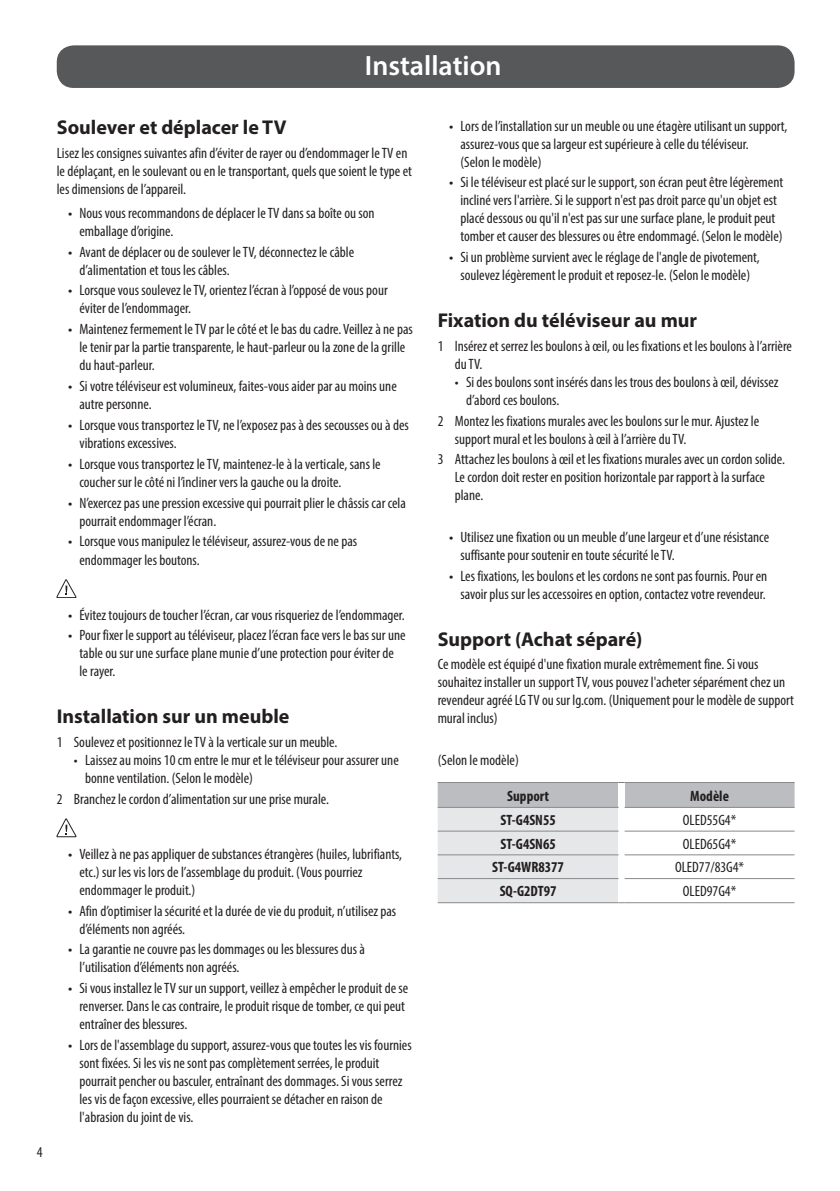
<style>
.page{position:relative;width:840px;height:1191px;background:#fff}
.page>*{position:absolute;margin:0;border:0;box-sizing:border-box;transform-origin:0 0}
.t1{font:600 28px "Myriad Pro";color:#fff}
.t2{font:700 20px "Myriad Pro";color:#231f20}
.t3{font:condensed 15px/18px "Myriad Pro";color:#231f20}
.t4{font:700 condensed 15px "Myriad Pro";color:#231f20}
.s1{font-family:"LG Smart";font-stretch:normal}
</style>
<div class="page">
<div style="left:57px;top:45px;width:737px;height:43px;background:#57585a;border-radius:17px"></div>
<svg style="left:57px;top:579px;width:19px;height:19px"></svg>
<svg style="left:57px;top:818px;width:19px;height:19px"></svg>
<svg style="left:437px;top:782px;width:357px;height:121px"></svg>
<hr style="left:624px;top:782px;width:170px;height:1px;background:#87898c">
<p class="t1" style="left:364px;top:48px;width:138px">Installation</p>
<p class="t2" style="left:57px;top:114px;width:231px">Soulever et déplacer le TV</p>
<p class="t3" style="left:57px;top:144px;width:356px">Lisez les consignes suivantes afin d’éviter de rayer ou d’endommager le TV en le déplaçant, en le soulevant ou en le transportant, quels que soient le type et les dimensions de l’appareil.</p>
<p class="t3" style="left:79px;top:203px;width:296px;text-indent:-11px"><span class="s1">•</span> Nous vous recommandons de déplacer le TV dans sa boîte ou son emballage d’origine.</p>
<p class="t3" style="left:79px;top:242px;width:276px;text-indent:-11px"><span class="s1">•</span> Avant de déplacer ou de soulever le TV, déconnectez le câble d’alimentation et tous les câbles.</p>
<p class="t3" style="left:79px;top:281px;width:309px;text-indent:-11px"><span class="s1">•</span> Lorsque vous soulevez le TV, orientez l’écran à l’opposé de vous pour éviter de l’endommager.</p>
<p class="t3" style="left:79px;top:320px;width:335px;text-indent:-11px"><span class="s1">•</span> Maintenez fermement le TV par le côté et le bas du cadre. Veillez à ne pas le tenir par la partie transparente, le haut-parleur ou la zone de la grille du haut-parleur.</p>
<p class="t3" style="left:79px;top:377px;width:318px;text-indent:-11px"><span class="s1">•</span> Si votre téléviseur est volumineux, faites-vous aider par au moins une autre personne.</p>
<p class="t3" style="left:79px;top:416px;width:330px;text-indent:-11px"><span class="s1">•</span> Lorsque vous transportez le TV, ne l’exposez pas à des secousses ou à des vibrations excessives.</p>
<p class="t3" style="left:79px;top:454px;width:302px;text-indent:-11px"><span class="s1">•</span> Lorsque vous transportez le TV, maintenez-le à la verticale, sans le coucher sur le côté ni l’incliner vers la gauche ou la droite.</p>
<p class="t3" style="left:79px;top:493px;width:328px;text-indent:-11px"><span class="s1">•</span> N’exercez pas une pression excessive qui pourrait plier le châssis car cela pourrait endommager l’écran.</p>
<p class="t3" style="left:79px;top:532px;width:279px;text-indent:-11px"><span class="s1">•</span> Lorsque vous manipulez le téléviseur, assurez-vous de ne pas endommager les boutons.</p>
<p class="t3" style="left:68px;top:605px;width:338px"><span class="s1">•</span> Évitez toujours de toucher l’écran, car vous risqueriez de l’endommager.</p>
<p class="t3" style="left:79px;top:626px;width:327px;text-indent:-11px"><span class="s1">•</span> Pour fixer le support au téléviseur, placez l’écran face vers le bas sur une table ou sur une surface plane munie d’une protection pour éviter de le rayer.</p>
<p class="t2" style="left:57px;top:703px;width:234px">Installation sur un meuble</p>
<p class="t3" style="left:57px;top:732px;width:282px">1 Soulevez et positionnez le TV à la verticale sur un meuble.</p>
<p class="t3" style="left:85px;top:750px;width:315px;text-indent:-11px">• Laissez au moins 10 cm entre le mur et le téléviseur pour assurer une bonne ventilation. (Selon le modèle)</p>
<p class="t3" style="left:57px;top:789px;width:274px">2 Branchez le cordon d’alimentation sur une prise murale.</p>
<p class="t3" style="left:37px;top:1142px;width:7px">4</p>
<p class="t3" style="left:79px;top:844px;width:324px;text-indent:-11px"><span class="s1">•</span> Veillez à ne pas appliquer de substances étrangères (huiles, lubrifiants, etc.) sur les vis lors de l’assemblage du produit. (Vous pourriez endommager le produit.)</p>
<p class="t3" style="left:79px;top:901px;width:318px;text-indent:-11px"><span class="s1">•</span> Afin d’optimiser la sécurité et la durée de vie du produit, n’utilisez pas d’éléments non agréés.</p>
<p class="t3" style="left:79px;top:940px;width:287px;text-indent:-11px"><span class="s1">•</span> La garantie ne couvre pas les dommages ou les blessures dus à l’utilisation d’éléments non agréés.</p>
<p class="t3" style="left:79px;top:979px;width:330px;text-indent:-11px"><span class="s1">•</span> Si vous installez le TV sur un support, veillez à empêcher le produit de se renverser. Dans le cas contraire, le produit risque de tomber, ce qui peut entraîner des blessures.</p>
<p class="t3" style="left:79px;top:1036px;width:333px;text-indent:-11px"><span class="s1">•</span> Lors de l'assemblage du support, assurez-vous que toutes les vis fournies sont fixées. Si les vis ne sont pas complètement serrées, le produit pourrait pencher ou basculer, entraînant des dommages. Si vous serrez les vis de façon excessive, elles pourraient se détacher en raison de l'abrasion du joint de vis.</p>
<p class="t3" style="left:460px;top:116px;width:328px;text-indent:-11px"><span class="s1">•</span> Lors de l’installation sur un meuble ou une étagère utilisant un support, assurez-vous que sa largeur est supérieure à celle du téléviseur.<br>(Selon le modèle)</p>
<p class="t3" style="left:460px;top:173px;width:324px;text-indent:-11px"><span class="s1">•</span> Si le téléviseur est placé sur le support, son écran peut être légèrement incliné vers l'arrière. Si le support n'est pas droit parce qu'un objet est placé dessous ou qu'il n'est pas sur une surface plane, le produit peut tomber et causer des blessures ou être endommagé. (Selon le modèle)</p>
<p class="t3" style="left:449px;top:248px;width:312px;text-align:center"><span class="s1">•</span> Si un problème survient avec le réglage de l'angle de pivotement, soulevez légèrement le produit et reposez-le. (Selon le modèle)</p>
<p class="t2" style="left:437px;top:307px;width:261px">Fixation du téléviseur au mur</p>
<p class="t3" style="left:454px;top:336px;width:338px;text-indent:-17px">1 Insérez et serrez les boulons à œil, ou les fixations et les boulons à l’arrière du TV.</p>
<p class="t3" style="left:466px;top:372px;width:314px;text-indent:-11px">• Si des boulons sont insérés dans les trous des boulons à œil, dévissez d’abord ces boulons.</p>
<p class="t3" style="left:454px;top:411px;width:306px;text-indent:-17px">2 Montez les fixations murales avec les boulons sur le mur. Ajustez le support mural et les boulons à œil à l’arrière du TV.</p>
<p class="t3" style="left:454px;top:450px;width:331px;text-indent:-17px">3 Attachez les boulons à œil et les fixations murales avec un cordon solide.<br>Le cordon doit rester en position horizontale par rapport à la surface plane.</p>
<p class="t3" style="left:460px;top:528px;width:310px;text-indent:-11px"><span class="s1">•</span> Utilisez une fixation ou un meuble d’une largeur et d’une résistance suffisante pour soutenir en toute sécurité le TV.</p>
<p class="t3" style="left:449px;top:567px;width:319px;text-align:right"><span class="s1">•</span> Les fixations, les boulons et les cordons ne sont pas fournis. Pour en savoir plus sur les accessoires en option, contactez votre revendeur.</p>
<p class="t2" style="left:437px;top:626px;width:206px">Support (Achat séparé)</p>
<p class="t3" style="left:437px;top:655px;width:357px">Ce modèle est équipé d'une fixation murale extrêmement fine. Si vous souhaitez installer un support TV, vous pouvez l'acheter séparément chez un revendeur agréé LG TV ou sur lg.com. (Uniquement pour le modèle de support mural inclus)</p>
<p class="t3" style="left:437px;top:751px;width:83px">(Selon le modèle)</p>
<p class="t4" style="left:507px;top:786px;width:44px">Support</p>
<p class="t4" style="left:689px;top:786px;width:40px">Modèle</p>
<p class="t4" style="left:500px;top:810px;width:57px">ST-G4SN55</p>
<p class="t3" style="left:682px;top:810px;width:55px">OLED55G4*</p>
<p class="t4" style="left:500px;top:834px;width:57px">ST-G4SN65</p>
<p class="t3" style="left:682px;top:834px;width:55px">OLED65G4*</p>
<p class="t4" style="left:492px;top:858px;width:73px">ST-G4WR8377</p>
<p class="t3" style="left:674px;top:858px;width:71px">OLED77/83G4*</p>
<p class="t4" style="left:499px;top:882px;width:58px">SQ-G2DT97</p>
<p class="t3" style="left:682px;top:882px;width:55px">OLED97G4*</p>
</div>
